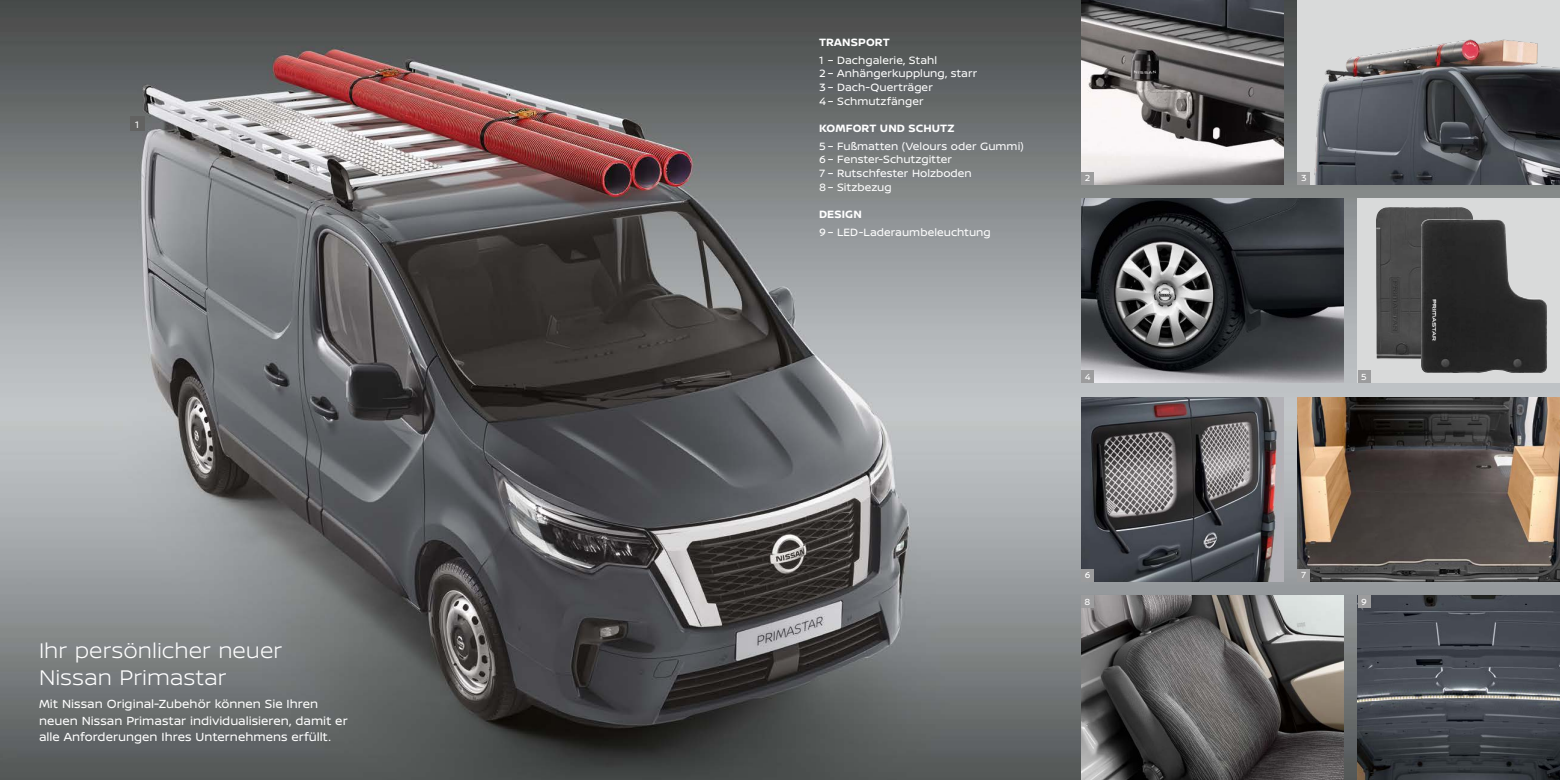
<style>
.page{position:relative;width:1560px;height:780px;background:#fff}
.page>*{position:absolute;margin:0;border:0;box-sizing:border-box;transform-origin:0 0}
.t1{font:300 22.5px/27px "Nissan Brand";color:#fff}
.t2{font:12.5px/16.2px "Nissan Brand";color:#fff}
.t3{font:11.25px/13.8px "Nissan Brand";letter-spacing:.005em;color:#fff}
.t4{font:700 11.25px "Nissan Brand";letter-spacing:.01em;color:#fff}
.t5{font:10px "Nissan Brand";color:#fff}
.t6{font:9.38px "Nissan Brand";color:#fff}
</style>
<div class="page">
<img style="left:0;top:0;width:1559px;height:780px">
<img style="left:1297px;top:0;width:262px;height:184px">
<img style="left:1081px;top:595px;width:262px;height:185px">
<img style="left:1081px;top:397px;width:202px;height:184px">
<img style="left:1357px;top:595px;width:202px;height:185px">
<img style="left:1297px;top:397px;width:262px;height:184px">
<img style="left:1081px;top:198px;width:262px;height:185px">
<div style="left:130px;top:117px;width:14px;height:14px;background:#626261"></div>
<svg style="left:1357px;top:198px;width:202px;height:185px"></svg>
<img style="left:1375px;top:207px;width:30px;height:152px">
<img style="left:1420px;top:219px;width:30px;height:154px">
<img style="left:1081px;top:0;width:202px;height:184px">
<div style="left:1081px;top:172px;width:12px;height:12px;background:#9c9c9d"></div>
<div style="left:1297px;top:172px;width:12px;height:12px;background:#9c9c9d"></div>
<div style="left:1081px;top:370px;width:12px;height:13px;background:#9c9c9d"></div>
<div style="left:1357px;top:370px;width:12px;height:13px;background:#9c9c9d"></div>
<div style="left:1081px;top:569px;width:12px;height:12px;background:#9c9c9d"></div>
<div style="left:1297px;top:569px;width:12px;height:12px;background:#9c9c9d"></div>
<div style="left:1081px;top:595px;width:12px;height:13px;background:#9c9c9d"></div>
<div style="left:1357px;top:595px;width:12px;height:13px;background:#9c9c9d"></div>
<p class="t5" style="left:135px;top:117px;width:5px">1</p>
<h1 class="t1" style="left:39px;top:636px;width:245px">Ihr persönlicher neuer<br>Nissan Primastar</h1>
<p class="t2" style="left:39px;top:695px;width:310px">Mit Nissan Original-Zubehör können Sie Ihren neuen Nissan Primastar individualisieren, damit er alle Anforderungen Ihres Unternehmens erfüllt.</p>
<p class="t4" style="left:819px;top:34px;width:72px">TRANSPORT</p>
<p class="t3" style="left:819px;top:52px;width:160px">1 – Dachgalerie, Stahl<br>2 – Anhängerkupplung, starr<br>3 – Dach-Querträger<br>4 – Schmutzfänger</p>
<p class="t4" style="left:819px;top:120px;width:137px">KOMFORT UND SCHUTZ</p>
<p class="t3" style="left:819px;top:138px;width:206px">5 – Fußmatten (Velours oder Gummi)<br>6 – Fenster-Schutzgitter<br>7 – Rutschfester Holzboden<br>8 – Sitzbezug</p>
<p class="t4" style="left:819px;top:206px;width:44px">DESIGN</p>
<p class="t3" style="left:819px;top:224px;width:173px">9 – LED-Laderaumbeleuchtung</p>
<p class="t6" style="left:1084px;top:171px;width:7px">2</p>
<p class="t6" style="left:1300px;top:171px;width:7px">3</p>
<p class="t6" style="left:1084px;top:370px;width:7px">4</p>
<p class="t6" style="left:1360px;top:370px;width:7px">5</p>
<p class="t6" style="left:1084px;top:568px;width:7px">6</p>
<p class="t6" style="left:1301px;top:568px;width:7px">7</p>
<p class="t6" style="left:1084px;top:595px;width:7px">8</p>
<p class="t6" style="left:1360px;top:595px;width:7px">9</p>
</div>
